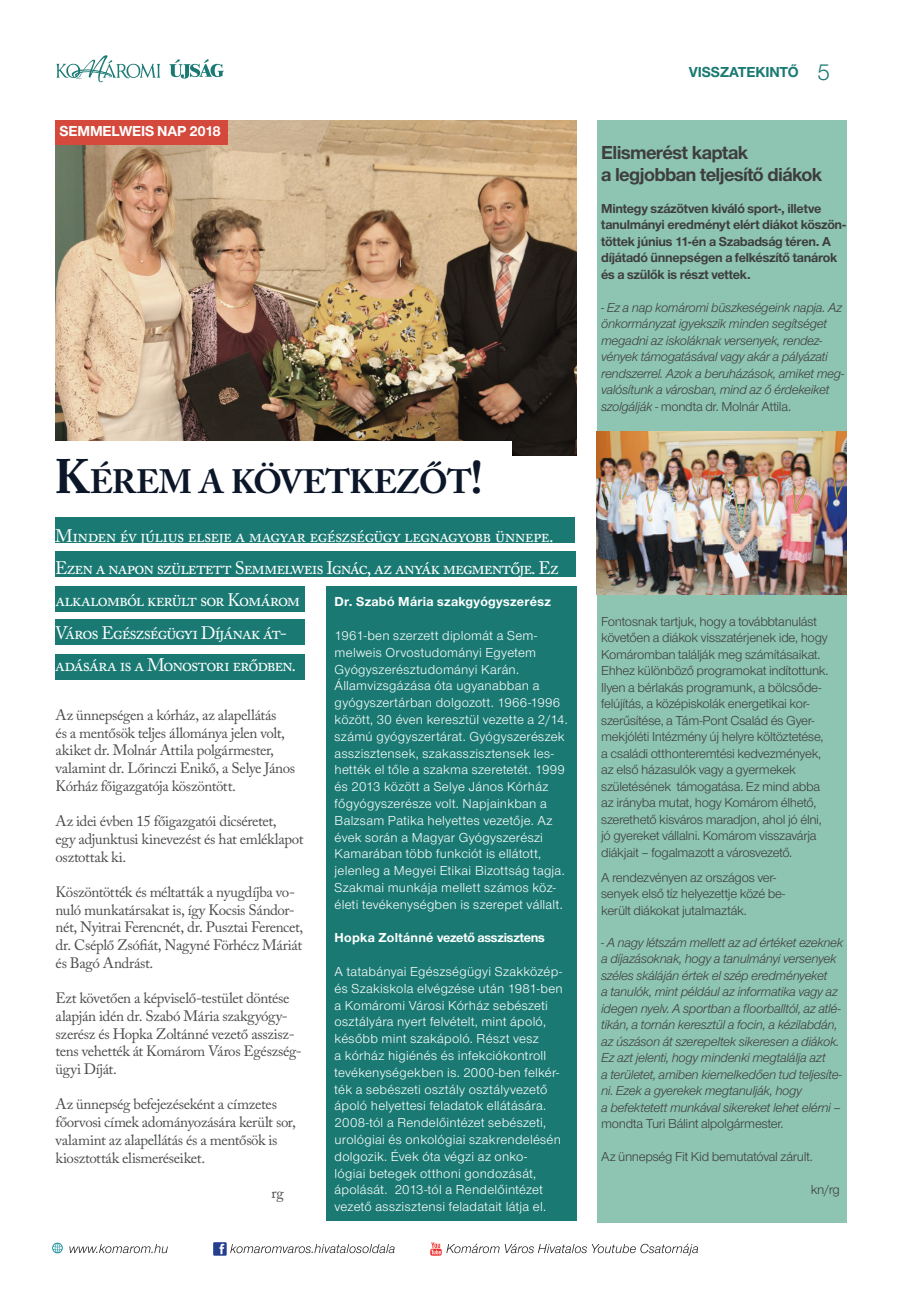
<style>
.page{position:relative;width:906px;height:1289px;background:#fff}
.page>*{position:absolute;margin:0;border:0;box-sizing:border-box;transform-origin:0 0}
.t1{font:700 33.6px "Adobe Caslon Pro";letter-spacing:-.025em;color:#0c1629}
.t2{font:700 19.5px/22.5px "Nimbus San Nov TOT";letter-spacing:-.03em;color:#3e3e3f}
.t3{font:18px/32.4px "Adobe Caslon Pro";letter-spacing:-.045em;color:#fff}
.t4{font:15px/17.7px "Adobe Caslon Pro";letter-spacing:-.025em;color:#4b4c4d}
.t5{font:700 15px "Nimbus San Nov TOT";letter-spacing:-.015em;color:#fff}
.t6{font:700 15px "Nimbus San Nov TOT";letter-spacing:-.01em;color:#1a7a73}
.t7{font:13.5px/16.8px "Nimbus San Nov TOT";letter-spacing:.02em;color:#fff}
.t8{font:13.5px/16.5px "Nimbus San Nov TOT";letter-spacing:-.02em;color:#3e3e3f}
.t9{font:italic 13.5px/16.5px "Nimbus San Nov TOT";letter-spacing:-.025em;color:#3e3e3f}
.t10{font:700 13.5px/16.5px "Nimbus San Nov TOT";letter-spacing:-.02em;color:#3e3e3f}
.t11{font:700 13.5px "Nimbus San Nov TOT";letter-spacing:-.01em;color:#fff}
.t12{font:700 13.5px "Nimbus San Nov TOT";letter-spacing:.02em;color:#fff}
.s1{font-size:48px}
.s2{font-weight:400;font-size:24px}
.s3{font-style:normal}
.s4{font-style:inherit}
</style>
<div class="page">
<svg style="left:56px;top:55px;width:104px;height:27px"></svg>
<svg style="left:169px;top:59px;width:55px;height:20px"></svg>
<svg style="left:430px;top:1242px;width:268px;height:13px"></svg>
<svg style="left:213px;top:1242px;width:181px;height:13px"></svg>
<svg style="left:69px;top:1244px;width:99px;height:9px"></svg>
<svg style="left:52px;top:1242px;width:11px;height:11px"></svg>
<div style="left:597px;top:120px;width:249px;height:1102px;background:#8ec4b2"></div>
<img style="left:597px;top:431px;width:249px;height:163px">
<img style="left:55px;top:120px;width:521px;height:335px">
<div style="left:54px;top:441px;width:458px;height:66px;background:#fff"></div>
<div style="left:55px;top:517px;width:520px;height:26px;background:#1a7a73"></div>
<div style="left:55px;top:551px;width:520px;height:25px;background:#1a7a73"></div>
<div style="left:55px;top:586px;width:250px;height:25px;background:#1a7a73"></div>
<div style="left:55px;top:120px;width:172px;height:25px;background:#d4493b"></div>
<div style="left:326px;top:586px;width:250px;height:635px;background:#1a7a73"></div>
<div style="left:55px;top:619px;width:250px;height:26px;background:#1a7a73"></div>
<div style="left:55px;top:654px;width:250px;height:25px;background:#1a7a73"></div>
<p class="t5" style="left:60px;top:122px;width:163px">SEMMELWEIS NAP 2018</p>
<h1 class="t1" style="left:54px;top:461px;width:430px"><span class="s1">K</span>ÉREM A KÖVETKEZŐT<span class="s1">!</span></h1>
<h3 class="t3" style="left:55px;top:519px;width:505px">Minden év július elseje a magyar egészségügy legnagyobb ünnepe.<br>Ezen a napon született Semmelweis Ignác, az anyák megmentője. Ez alkalomból került sor Komárom</h3>
<p class="t12" style="left:334px;top:594px;width:218px">Dr. Szabó Mária szakgyógyszerész</p>
<p class="t7" style="left:334px;top:627px;width:235px">1961-ben szerzett diplomát a Sem&shy;melweis Orvostudományi Egyetem Gyógyszerésztudományi Karán.<br>Államvizsgázása óta ugyanabban a gyógyszertárban dolgozott. 1966-1996 között, 30 éven keresztül vezette a 2/14. számú gyógyszertárat. Gyógyszerészek asszisztensek, szakasszisztensek les&shy;hették el tőle a szakma szeretetét. 1999 és 2013 között a Selye János Kórház főgyógyszerésze volt. Napjainkban a Balzsam Patika helyettes vezetője. Az évek során a Magyar Gyógyszerészi Kamarában több funkciót is ellátott, jelenleg a Megyei Etikai Bizottság tagja.<br>Szakmai munkája mellett számos köz&shy;életi tevékenységben is szerepet vállalt.</p>
<p class="t11" style="left:334px;top:929px;width:212px">Hopka Zoltánné vezető asszisztens</p>
<p class="t7" style="left:334px;top:963px;width:230px">A tatabányai Egészségügyi Szakközép&shy;és Szakiskola elvégzése után 1981-ben a Komáromi Városi Kórház sebészeti osztályára nyert felvételt, mint ápoló, később mint szakápoló. Részt vesz<br>a kórház higiénés és infekciókontroll tevékenységekben is. 2000-ben felkér&shy;ték a sebészeti osztály osztályvezető ápoló helyettesi feladatok ellátására.<br>2008-tól a Rendelőintézet sebészeti, urológiai és onkológiai szakrendelésén dolgozik. Évek óta végzi az onko-<br>lógiai betegek otthoni gondozását, ápolását. 2013-tól a Rendelőintézet vezető asszisztensi feladatait látja el.</p>
<h3 class="t3" style="left:55px;top:616px;width:242px">Város Egészségügyi Díjának át&shy;adására is a Monostori erődben.</h3>
<p class="t4" style="left:56px;top:705px;width:241px">Az ünnepségen a kórház, az alapellátás<br>és a mentősök teljes állománya jelen volt, akiket dr. Molnár Attila polgármester, valamint dr. Lőrinczi Enikő, a Selye János Kórház főigazgatója köszöntött.</p>
<p class="t4" style="left:56px;top:812px;width:249px">Az idei évben 15 főigazgatói dicséretet,<br>egy adjunktusi kinevezést és hat emléklapot osztottak ki.</p>
<p class="t4" style="left:56px;top:882px;width:249px">Köszöntötték és méltatták a nyugdíjba vo&shy;nuló munkatársakat is, így Kocsis Sándor&shy;nét, Nyitrai Ferencnét, dr. Pusztai Ferencet, dr. Cséplő Zsófiát, Nagyné Förhécz Máriát és Bagó Andrást.</p>
<p class="t4" style="left:56px;top:989px;width:248px">Ezt követően a képviselő-testület döntése alapján idén dr. Szabó Mária szakgyógy&shy;szerész és Hopka Zoltánné vezető asszisz&shy;tens vehették át Komárom Város Egészség&shy;ügyi Díját.</p>
<p class="t4" style="left:56px;top:1095px;width:242px">Az ünnepség befejezéseként a címzetes főorvosi címek adományozására került sor, valamint az alapellátás és a mentősök is kiosztották elismeréseiket.</p>
<p class="t4" style="left:272px;top:1183px;width:14px">rg</p>
<p class="t6" style="left:689px;top:63px;width:143px">VISSZATEKINTŐ <span class="s2">5</span></p>
<h2 class="t2" style="left:601px;top:141px;width:222px">Elismerést kaptak<br>a legjobban teljesítő diákok</h2>
<p class="t10" style="left:601px;top:200px;width:246px">Mintegy százötven kiváló sport-, illetve tanulmányi eredményt elért diákot köszön&shy;töttek június 11-én a Szabadság téren. A díjátadó ünnepségen a felkészítő tanárok és a szülők is részt vettek.</p>
<p class="t9" style="left:601px;top:299px;width:245px">- Ez a nap komáromi büszkeségeink napja. Az önkormányzat igyekszik minden segítséget megadni az iskoláknak versenyek, rendez&shy;vények támogatásával vagy akár a pályázati rendszerrel. Azok a beruházások, amiket meg&shy;valósítunk a városban, mind az ő érdekeiket szolgálják - <span class="s3">mondta dr. Molnár Attila.</span></p>
<p class="t8" style="left:601px;top:613px;width:229px">Fontosnak tartjuk, hogy a továbbtanulást követően a diákok visszatérjenek ide, hogy Komáromban találják meg számításaikat.<br>Ehhez különböző programokat indítottunk.<br>Ilyen a bérlakás programunk, a bölcsőde&shy;felújítás, a középiskolák energetikai kor&shy;szerűsítése, a Tám-Pont Család és Gyer&shy;mekjóléti Intézmény új helyre költöztetése, a családi otthonteremtési kedvezmények, az első házasulók vagy a gyermekek születésének támogatása. Ez mind abba az irányba mutat, hogy Komárom élhető, szerethető kisváros maradjon, ahol jó élni, jó gyereket vállalni. Komárom visszavárja diákjait – fogalmazott a városvezető.</p>
<p class="t8" style="left:601px;top:869px;width:186px">A rendezvényen az országos ver&shy;senyek első tíz helyezettje közé be&shy;került diákokat jutalmazták.</p>
<p class="t9" style="left:601px;top:934px;width:244px"><span class="s3">-</span> A nagy létszám mellett az ad értéket ezeknek a díjazásoknak, hogy a tanulmányi versenyek széles skáláján értek el szép eredményeket<br>a tanulók, mint például az informatika vagy az idegen nyelv. A sportban a floorballtól, az atlé&shy;tikán, a tornán keresztül a focin, a kézilabdán, az úszáson át szerepeltek sikeresen a diákok.<br>Ez azt jelenti, hogy mindenki megtalálja azt<br>a területet, amiben kiemelkedően tud teljesíte&shy;ni. Ezek a gyerekek megtanulják, hogy<br>a befektetett munkával sikereket lehet elérni –</p>
<p class="t8" style="left:601px;top:1115px;width:184px">mondta Turi Bálint alpolgármester.</p>
<p class="t8" style="left:601px;top:1148px;width:213px">Az ünnepség Fit Kid bemutatóval zárult<span class="s4">.</span></p>
<p class="t8" style="left:810px;top:1181px;width:31px">kn/rg</p>
</div>
